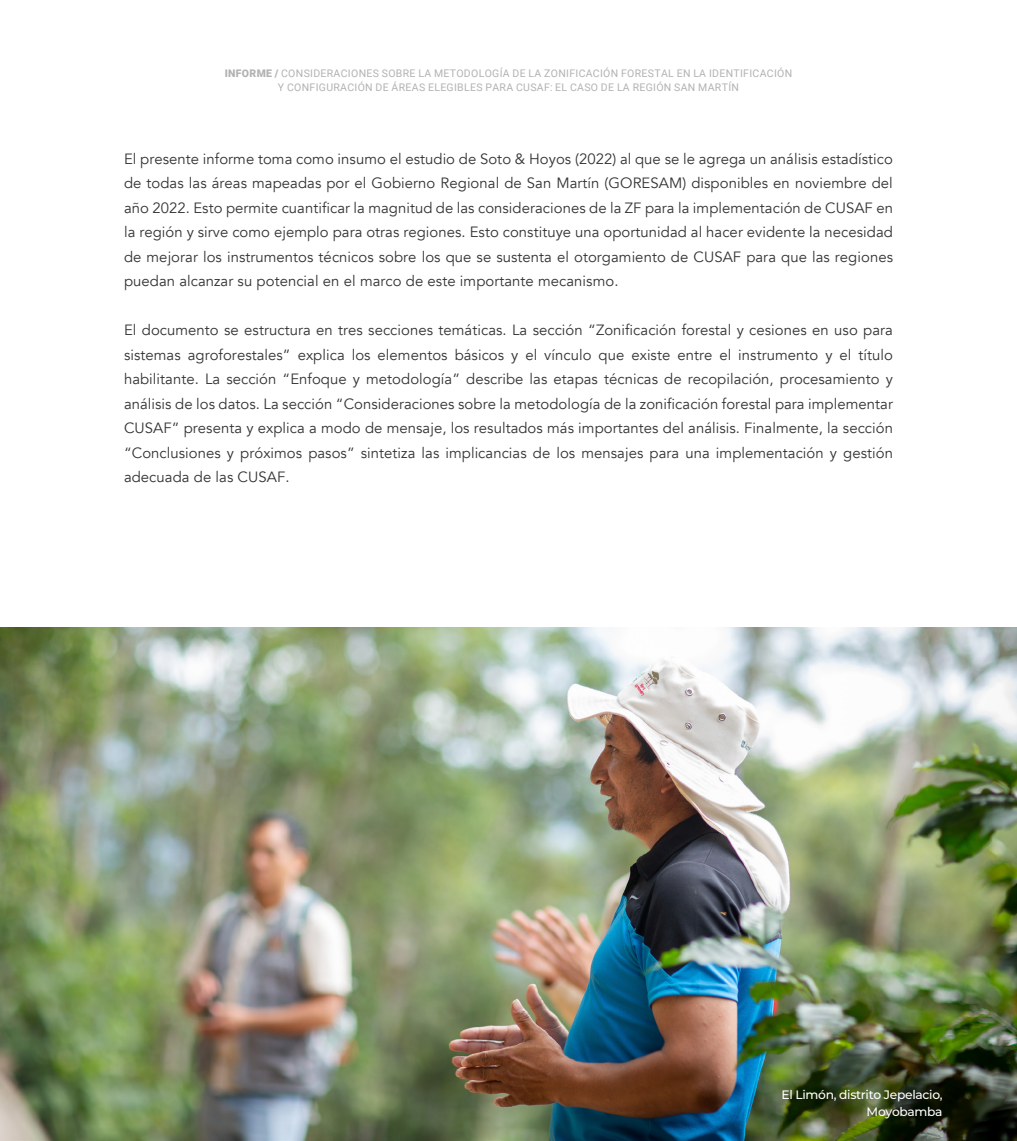
<style>
.page{position:relative;width:1017px;height:1141px;background:#fff}
.page>*{position:absolute;margin:0;border:0;box-sizing:border-box;transform-origin:0 0}
.t1{font:14.88px/24.5px "Avenir";letter-spacing:.005em;color:#333;text-align:justify}
.t2{font:500 12.25px/17.5px "Montserrat";letter-spacing:-.025em;color:#fff;text-align:right}
.t3{font:10.5px/14px "Roboto";letter-spacing:.03em;color:#b2b2b2;text-align:center}
.s1{font-weight:900}
</style>
<div class="page">
<img style="left:0;top:628px;width:1017px;height:513px">
<p class="t3" style="left:225px;top:66px;width:569px"><span class="s1">INFORME /</span> CONSIDERACIONES SOBRE LA METODOLOGÍA DE LA ZONIFICACIÓN FORESTAL EN LA IDENTIFICACIÓN<br>Y CONFIGURACIÓN DE ÁREAS ELEGIBLES PARA CUSAF: EL CASO DE LA REGIÓN SAN MARTÍN</p>
<p class="t1" style="left:124px;top:147px;width:770px">El presente informe toma como insumo el estudio de Soto &amp; Hoyos (2022) al que se le agrega un análisis estadístico de todas las áreas mapeadas por el Gobierno Regional de San Martín (GORESAM) disponibles en noviembre del año 2022. Esto permite cuantificar la magnitud de las consideraciones de la ZF para la implementación de CUSAF en la región y sirve como ejemplo para otras regiones. Esto constituye una oportunidad al hacer evidente la necesidad de mejorar los instrumentos técnicos sobre los que se sustenta el otorgamiento de CUSAF para que las regiones puedan alcanzar su potencial en el marco de este importante mecanismo.</p>
<p class="t1" style="left:124px;top:318px;width:770px">El documento se estructura en tres secciones temáticas. La sección “Zonificación forestal y cesiones en uso para sistemas agroforestales” explica los elementos básicos y el vínculo que existe entre el instrumento y el título habilitante. La sección “Enfoque y metodología” describe las etapas técnicas de recopilación, procesamiento y análisis de los datos. La sección “Consideraciones sobre la metodología de la zonificación forestal para implementar CUSAF” presenta y explica a modo de mensaje, los resultados más importantes del análisis. Finalmente, la sección “Conclusiones y próximos pasos” sintetiza las implicancias de los mensajes para una implementación y gestión adecuada de las CUSAF.</p>
<p class="t2" style="left:781px;top:1085px;width:163px">El Limón, distrito Jepelacio,<br>Moyobamba</p>
</div>
